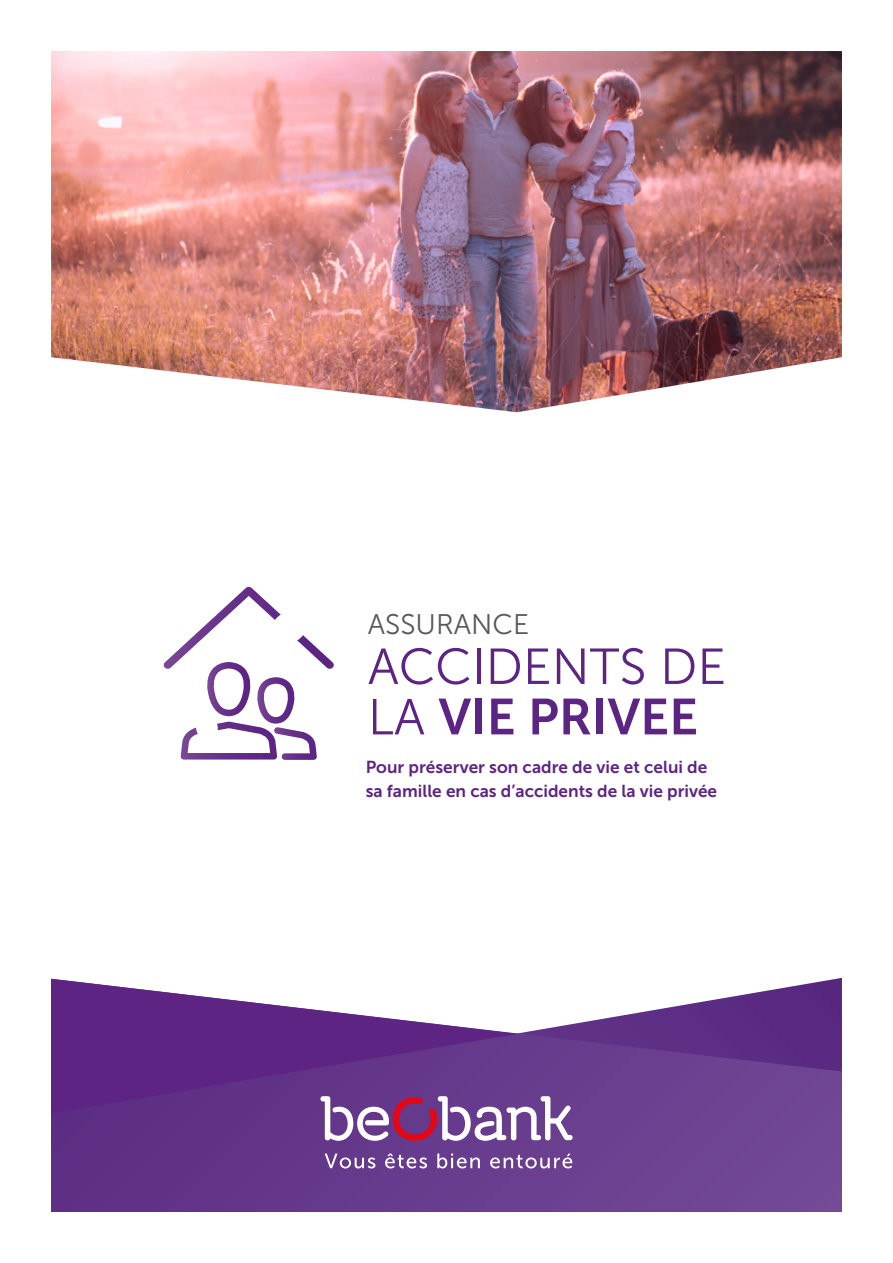
<style>
.page{position:relative;width:893px;height:1263px;background:#fff}
.page>*{position:absolute;margin:0;border:0;box-sizing:border-box;transform-origin:0 0}
.t1{font:50.4px/50.4px "Museo Sans 300";color:#5c2483}
.t2{font:28.2px "Museo Sans 300";color:#575756}
.Style_de_paragraphe_1{font:17.25px/24px "Museo Sans 700";color:#5c2483}
.s1{font-family:"Museo Sans 700"}
</style>
<div class="page">
<img style="left:51px;top:51px;width:791px;height:361px">
<svg style="left:51px;top:979px;width:791px;height:233px;background:#724995"></svg>
<svg style="left:51px;top:979px;width:466px;height:134px;fill:#5d2483"></svg>
<svg style="left:320px;top:1096px;width:253px;height:45px"></svg>
<svg style="left:325px;top:1153px;width:50px;height:15px"></svg>
<svg style="left:385px;top:1153px;width:42px;height:15px"></svg>
<svg style="left:437px;top:1153px;width:43px;height:15px"></svg>
<svg style="left:490px;top:1153px;width:82px;height:15px"></svg>
<svg style="left:163px;top:587px;width:171px;height:173px"></svg>
<p class="t2" style="left:368px;top:609px;width:163px">ASSURANCE</p>
<p class="t1" style="left:368px;top:642px;width:360px">ACCIDENTS DE<br>LA <span class="s1">VIE PRIVEE</span></p>
<p class="Style_de_paragraphe_1" style="left:366px;top:755px;width:353px">Pour préserver son cadre de vie et celui de sa famille en cas d’accidents de la vie privée</p>
</div>
